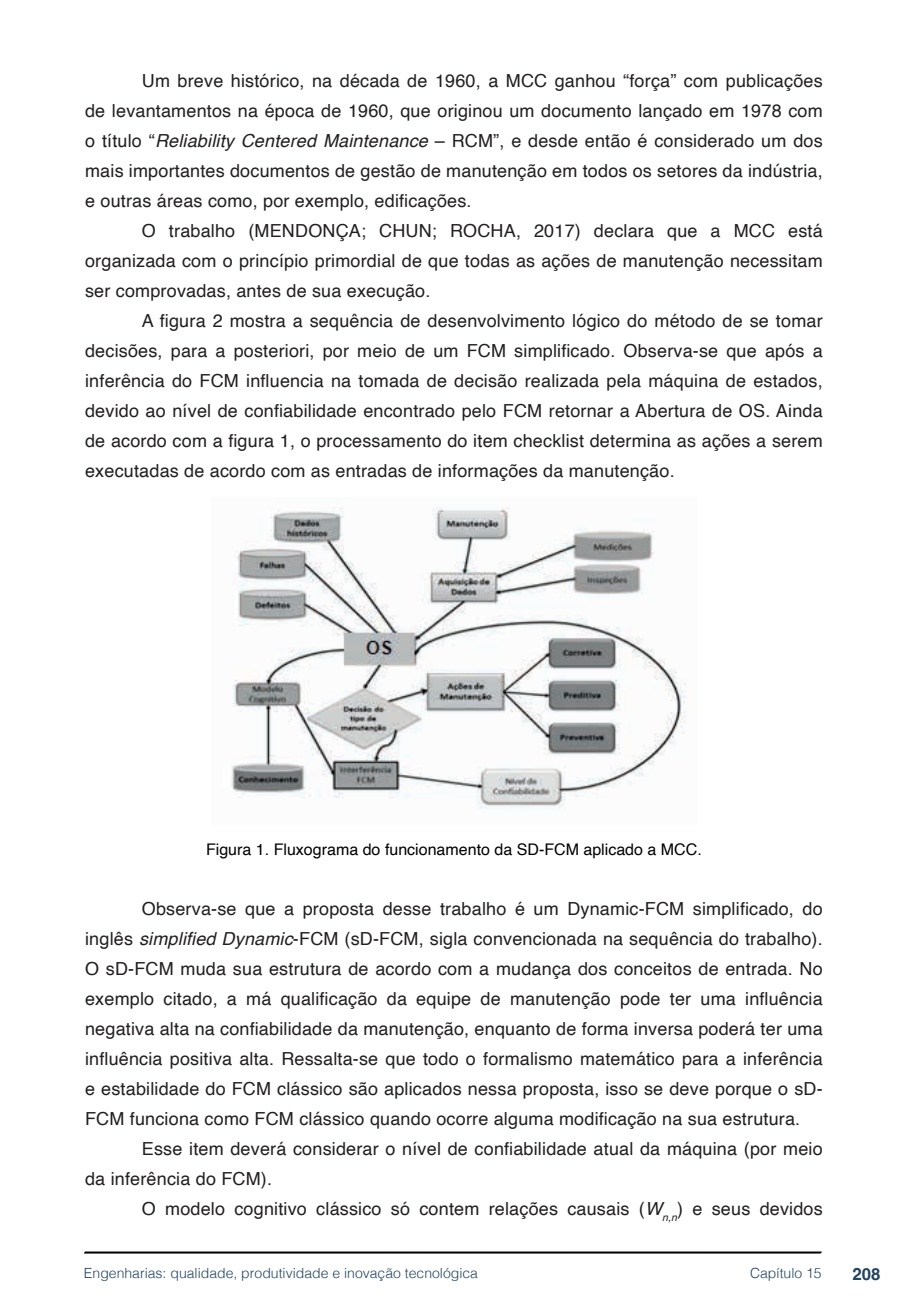
<style>
.page{position:relative;width:908px;height:1304px;background:#fff}
.page>*{position:absolute;margin:0;border:0;box-sizing:border-box;transform-origin:0 0}
.t1{font:18px/30px "Helvetica";letter-spacing:.01em;color:#231f20;text-align:justify}
.t2{font:700 16.8px "Helvetica";color:#23445f}
.t3{font:16px "Helvetica";color:#000}
.t4{font:300 14px "Helvetica";color:#23445f}
.s1{font-style:italic}
</style>
<div class="page">
<svg style="left:84px;top:1251px;width:737px;height:3px"></svg>
<img style="left:231px;top:507px;width:455px;height:302px">
<p class="t1" style="left:85px;top:66px;width:738px;text-indent:57px">Um breve histórico, na década de 1960, a MCC ganhou “força” com publicações de levantamentos na época de 1960, que originou um documento lançado em 1978 com o título “<span class="s1">Reliability Centered Maintenance</span> – RCM”, e desde então é considerado um dos mais importantes documentos de gestão de manutenção em todos os setores da indústria, e outras áreas como, por exemplo, edificações.</p>
<p class="t1" style="left:85px;top:216px;width:738px;text-indent:57px">O trabalho (MENDONÇA; CHUN; ROCHA, 2017) declara que a MCC está organizada com o princípio primordial de que todas as ações de manutenção necessitam ser comprovadas, antes de sua execução.</p>
<p class="t1" style="left:85px;top:306px;width:738px;text-indent:57px">A figura 2 mostra a sequência de desenvolvimento lógico do método de se tomar decisões, para a posteriori, por meio de um FCM simplificado. Observa-se que após a inferência do FCM influencia na tomada de decisão realizada pela máquina de estados, devido ao nível de confiabilidade encontrado pelo FCM retornar a Abertura de OS. Ainda de acordo com a figura 1, o processamento do item checklist determina as ações a serem executadas de acordo com as entradas de informações da manutenção.</p>
<p class="t3" style="left:206px;top:837px;width:497px">Figura 1. Fluxograma do funcionamento da SD-FCM aplicado a MCC.</p>
<p class="t1" style="left:85px;top:895px;width:738px;text-indent:57px">Observa-se que a proposta desse trabalho é um Dynamic-FCM simplificado, do inglês <span class="s1">simplified Dynamic</span>-FCM (sD-FCM, sigla convencionada na sequência do trabalho).<br>O sD-FCM muda sua estrutura de acordo com a mudança dos conceitos de entrada. No exemplo citado, a má qualificação da equipe de manutenção pode ter uma influência negativa alta na confiabilidade da manutenção, enquanto de forma inversa poderá ter uma influência positiva alta. Ressalta-se que todo o formalismo matemático para a inferência e estabilidade do FCM clássico são aplicados nessa proposta, isso se deve porque o sD-FCM funciona como FCM clássico quando ocorre alguma modificação na sua estrutura.</p>
<p class="t1" style="left:85px;top:1135px;width:738px;text-indent:57px">Esse item deverá considerar o nível de confiabilidade atual da máquina (por meio da inferência do FCM).</p>
<p class="t1" style="left:142px;top:1195px;width:682px">O modelo cognitivo clássico só contem relações causais (<span class="s1">W</span><sub>n,n</sub>) e seus devidos</p>
<p class="t4" style="left:84px;top:1261px;width:395px">Engenharias: qualidade, produtividade e inovação tecnológica</p>
<p class="t4" style="left:749px;top:1261px;width:73px">Capítulo 15</p>
<p class="t2" style="left:851px;top:1264px;width:30px">208</p>
</div>
